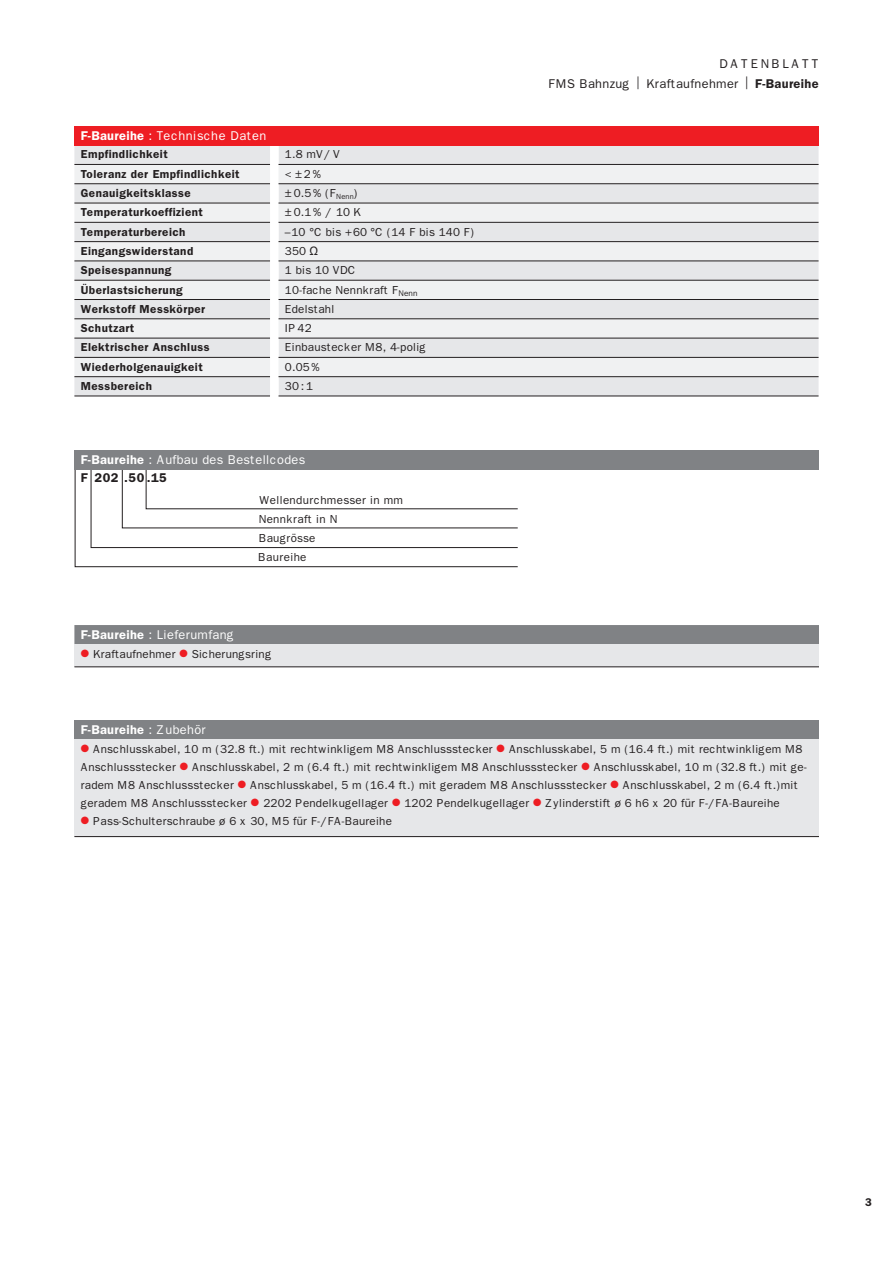
<style>
.page{position:relative;width:893px;height:1263px;background:#fff}
.page>*{position:absolute;margin:0;border:0;box-sizing:border-box;transform-origin:0 0}
.Rubrik_demi_8_5__8{font:12.75px "Franklin Gothic";letter-spacing:.025em;color:#fff}
.Rubrik_demi_8_5__8-2{font:12.75px "Franklin Gothic";letter-spacing:.025em;color:#231f20}
.Rubrik_demi_8_5__8-3{font:600 12.75px "Franklin Gothic";letter-spacing:.025em;color:#fff}
.Tabelle_Head_demi_8{font:600 12.75px "Franklin Gothic";letter-spacing:.04em;color:#231f20}
.Rubrik_demi_8_5__8-4{font:12.75px "Franklin Gothic";letter-spacing:.2em;color:#231f20}
.Tabelle_Copy{font:11.7px/18px "Franklin Gothic";letter-spacing:.015em;color:#231f20}
.Tabelle_Copy-2{font:600 11.7px "Franklin Gothic";letter-spacing:.04em;color:#231f20}
.Paginierung_demi_7_5{font:600 11.25px "Franklin Gothic";color:#231f20}
.s1{font-weight:600}
.s2{font-family:"Arial"}
.s3{color:#ee1d23}
.s4{font-weight:400}
</style>
<div class="page">
<div style="left:74px;top:625px;width:745px;height:19px;background:#808285"></div>
<div style="left:74px;top:644px;width:745px;height:23px;background:#e6e7e9"></div>
<hr style="left:74px;top:667px;width:745px;height:1px;background:#231f20">
<svg style="left:75px;top:469px;width:443px;height:98px"></svg>
<svg style="left:91px;top:469px;width:427px;height:79px"></svg>
<div style="left:74px;top:450px;width:745px;height:19px;background:#808285"></div>
<svg style="left:74px;top:145px;width:745px;height:251px;background:#e2dddf"></svg>
<svg style="left:270px;top:145px;width:9px;height:251px"></svg>
<svg style="left:74px;top:164px;width:745px;height:213px;fill:#f0f1f2"></svg>
<hr style="left:74px;top:164px;width:196px;height:1px;background:#231f20">
<hr style="left:279px;top:164px;width:540px;height:1px;background:#231f20">
<hr style="left:74px;top:183px;width:196px;height:1px;background:#231f20">
<hr style="left:279px;top:183px;width:540px;height:1px;background:#231f20">
<hr style="left:74px;top:203px;width:196px;height:1px;background:#231f20">
<hr style="left:279px;top:203px;width:540px;height:1px;background:#231f20">
<hr style="left:74px;top:222px;width:196px;height:1px;background:#231f20">
<hr style="left:279px;top:222px;width:540px;height:1px;background:#231f20">
<hr style="left:74px;top:241px;width:196px;height:1px;background:#231f20">
<hr style="left:279px;top:241px;width:540px;height:1px;background:#231f20">
<hr style="left:74px;top:261px;width:196px;height:1px;background:#231f20">
<hr style="left:279px;top:261px;width:540px;height:1px;background:#231f20">
<hr style="left:74px;top:280px;width:196px;height:1px;background:#231f20">
<hr style="left:279px;top:280px;width:540px;height:1px;background:#231f20">
<hr style="left:74px;top:299px;width:196px;height:1px;background:#231f20">
<hr style="left:279px;top:299px;width:540px;height:1px;background:#231f20">
<hr style="left:74px;top:319px;width:196px;height:1px;background:#231f20">
<hr style="left:279px;top:319px;width:540px;height:1px;background:#231f20">
<hr style="left:74px;top:338px;width:196px;height:1px;background:#231f20">
<hr style="left:279px;top:338px;width:540px;height:1px;background:#231f20">
<hr style="left:74px;top:357px;width:196px;height:1px;background:#231f20">
<hr style="left:279px;top:357px;width:540px;height:1px;background:#231f20">
<hr style="left:74px;top:376px;width:196px;height:1px;background:#231f20">
<hr style="left:279px;top:376px;width:540px;height:1px;background:#231f20">
<hr style="left:74px;top:396px;width:196px;height:1px;background:#231f20">
<hr style="left:279px;top:396px;width:540px;height:1px;background:#231f20">
<div style="left:74px;top:126px;width:745px;height:19px;background:#ee1d23"></div>
<div style="left:74px;top:720px;width:745px;height:19px;background:#808285"></div>
<div style="left:74px;top:739px;width:745px;height:97px;background:#e6e7e9"></div>
<hr style="left:74px;top:836px;width:745px;height:1px;background:#231f20">
<p class="Rubrik_demi_8_5__8" style="left:81px;top:128px;width:187px"><span class="s1">F-Baureihe</span> : Technische Daten</p>
<p class="Tabelle_Copy-2" style="left:81px;top:147px;width:88px">Empfindlichkeit</p>
<p class="Tabelle_Copy" style="left:285px;top:146px;width:57px">1.8 mV/ V</p>
<p class="Tabelle_Copy-2" style="left:81px;top:167px;width:160px">Toleranz der Empfindlichkeit</p>
<p class="Tabelle_Copy" style="left:285px;top:165px;width:37px">&lt; ±2%</p>
<p class="Tabelle_Copy-2" style="left:81px;top:186px;width:111px">Genauigkeitsklasse</p>
<p class="Tabelle_Copy" style="left:285px;top:184px;width:75px">± 0.5 % (F<sub>Nenn</sub>)</p>
<p class="Tabelle_Copy-2" style="left:81px;top:205px;width:124px">Temperaturkoeffizient</p>
<p class="Tabelle_Copy" style="left:285px;top:203px;width:77px">± 0.1 % / 10 K</p>
<p class="Tabelle_Copy-2" style="left:81px;top:225px;width:106px">Temperaturbereich</p>
<p class="Tabelle_Copy" style="left:285px;top:223px;width:191px">–10 °C bis +60 °C (14 F bis 140 F)</p>
<p class="Tabelle_Copy-2" style="left:81px;top:244px;width:114px">Eingangswiderstand</p>
<p class="Tabelle_Copy" style="left:285px;top:242px;width:35px">350 <span class="s2">Ω</span></p>
<p class="Tabelle_Copy-2" style="left:81px;top:263px;width:92px">Speisespannung</p>
<p class="Tabelle_Copy" style="left:285px;top:261px;width:72px">1 bis 10 VDC</p>
<p class="Tabelle_Copy-2" style="left:81px;top:283px;width:103px">Überlastsicherung</p>
<p class="Tabelle_Copy" style="left:285px;top:281px;width:134px">10-fache Nennkraft F<sub>Nenn</sub></p>
<p class="Tabelle_Copy-2" style="left:81px;top:302px;width:126px">Werkstoff Messkörper</p>
<p class="Tabelle_Copy" style="left:285px;top:300px;width:51px">Edelstahl</p>
<p class="Tabelle_Copy-2" style="left:81px;top:321px;width:55px">Schutzart</p>
<p class="Tabelle_Copy" style="left:285px;top:319px;width:28px">IP 42</p>
<p class="Tabelle_Copy-2" style="left:81px;top:340px;width:130px">Elektrischer Anschluss</p>
<p class="Tabelle_Copy" style="left:285px;top:338px;width:143px">Einbaustecker M8, 4-polig</p>
<p class="Tabelle_Copy-2" style="left:81px;top:360px;width:124px">Wiederholgenauigkeit</p>
<p class="Tabelle_Copy" style="left:285px;top:358px;width:36px">0.05 %</p>
<p class="Tabelle_Copy-2" style="left:81px;top:379px;width:73px">Messbereich</p>
<p class="Tabelle_Copy" style="left:285px;top:377px;width:30px">30:1</p>
<p class="Rubrik_demi_8_5__8" style="left:81px;top:452px;width:226px"><span class="s1">F-Baureihe</span> : Aufbau des Bestellcodes</p>
<p class="Tabelle_Head_demi_8" style="left:81px;top:470px;width:8px">F</p>
<p class="Tabelle_Head_demi_8" style="left:95px;top:470px;width:74px">202 .50 .15</p>
<p class="Tabelle_Copy" style="left:259px;top:491px;width:145px">Wellendurchmesser in mm</p>
<p class="Tabelle_Copy" style="left:259px;top:510px;width:80px">Nennkraft in N</p>
<p class="Tabelle_Copy" style="left:259px;top:529px;width:58px">Baugrösse</p>
<p class="Tabelle_Copy" style="left:258px;top:548px;width:50px">Baureihe</p>
<p class="Rubrik_demi_8_5__8" style="left:81px;top:627px;width:155px"><span class="s1">F-Baureihe</span> : Lieferumfang</p>
<p class="Tabelle_Copy" style="left:81px;top:645px;width:192px"><span class="s3">●</span> Kraftaufnehmer <span class="s3">●</span> Sicherungsring</p>
<p class="Rubrik_demi_8_5__8-4" style="left:720px;top:57px;width:100px">DATENBLATT</p>
<p class="Rubrik_demi_8_5__8-2" style="left:548px;top:76px;width:272px">FMS Bahnzug | Kraftaufnehmer | <span class="s1">F-Baureihe</span></p>
<p class="Rubrik_demi_8_5__8-3" style="left:81px;top:722px;width:127px">F-Baureihe <span class="s4">: Zubehör</span></p>
<p class="Tabelle_Copy" style="left:81px;top:740px;width:727px"><span class="s3">●</span> Anschlusskabel, 10 m (32.8 ft.) mit rechtwinkligem M8 Anschlussstecker <span class="s3">●</span> Anschlusskabel, 5 m (16.4 ft.) mit rechtwinkligem M8<br>Anschlussstecker <span class="s3">●</span> Anschlusskabel, 2 m (6.4 ft.) mit rechtwinkligem M8 Anschlussstecker <span class="s3">●</span> Anschlusskabel, 10 m (32.8 ft.) mit ge&shy;radem M8 Anschlussstecker <span class="s3">●</span> Anschlusskabel, 5 m (16.4 ft.) mit geradem M8 Anschlussstecker <span class="s3">●</span> Anschlusskabel, 2 m (6.4 ft.)mit geradem M8 Anschlussstecker <span class="s3">●</span> 2202 Pendelkugellager <span class="s3">●</span> 1202 Pendelkugellager <span class="s3">●</span> Zylinderstift ø 6 h6 x 20 für F-/FA-Baureihe</p>
<p class="Tabelle_Copy" style="left:81px;top:812px;width:313px"><span class="s3">●</span> Pass-Schulterschraube ø 6 x 30, M5 für F-/FA-Baureihe</p>
<p class="Paginierung_demi_7_5" style="left:865px;top:1195px;width:8px">3</p>
</div>
